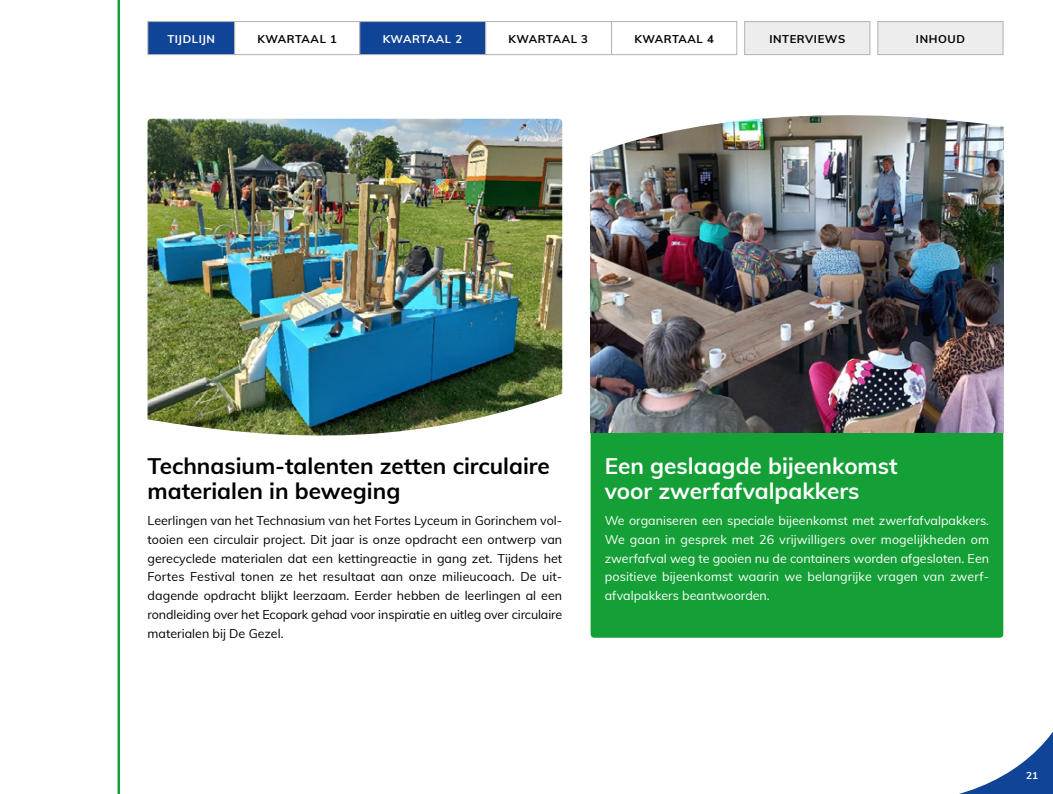
<style>
.page{position:relative;width:1053px;height:794px;background:#fff}
.page>*{position:absolute;margin:0;border:0;box-sizing:border-box;transform-origin:0 0}
.t1{font:700 22.5px/25px "Muli";color:#000}
.t2{font:700 22.5px/25px "Muli";color:#fff}
.t3{font:12.5px/18.8px "Muli";letter-spacing:-.01em;color:#000;text-align:justify}
.t4{font:12.5px/18.8px "Muli";color:#fff;text-align:justify}
.t5{font:700 11.25px "Muli";letter-spacing:.05em;color:#000}
.t6{font:700 11.25px "Muli";letter-spacing:.05em;color:#fff}
.t7{font:700 10px "Muli";color:#fff}
</style>
<div class="page">
<svg style="left:959px;top:733px;width:93px;height:61px"></svg>
<div style="left:590px;top:432px;width:413px;height:205px;background:#14a036"></div>
<hr style="left:117px;top:0;width:3px;height:794px;background:#14a036">
<img style="left:147px;top:119px;width:415px;height:268px">
<img style="left:590px;top:161px;width:413px;height:271px">
<div style="left:744px;top:21px;width:126px;height:34px;background:#ededed;border:1px solid #b3b2b2"></div>
<div style="left:877px;top:21px;width:126px;height:34px;background:#ededed;border:1px solid #b3b2b2"></div>
<div style="left:147px;top:21px;width:88px;height:34px;background:#0f4496;border:1px solid #b3b2b2"></div>
<div style="left:234px;top:21px;width:126px;height:34px;background:#fff;border:1px solid #b3b2b2"></div>
<div style="left:359px;top:21px;width:127px;height:34px;background:#0f4496;border:1px solid #b3b2b2"></div>
<div style="left:485px;top:21px;width:127px;height:34px;background:#fff;border:1px solid #b3b2b2"></div>
<div style="left:611px;top:21px;width:126px;height:34px;background:#fff;border:1px solid #b3b2b2"></div>
<img style="left:147px;top:387px;width:416px;height:49px">
<img style="left:590px;top:115px;width:414px;height:46px">
<p class="t6" style="left:167px;top:31px;width:49px">TIJDLIJN</p>
<p class="t5" style="left:257px;top:31px;width:81px">KWARTAAL 1</p>
<p class="t6" style="left:382px;top:31px;width:81px">KWARTAAL 2</p>
<p class="t5" style="left:508px;top:31px;width:81px">KWARTAAL 3</p>
<p class="t5" style="left:634px;top:31px;width:81px">KWARTAAL 4</p>
<p class="t5" style="left:769px;top:31px;width:77px">INTERVIEWS</p>
<p class="t5" style="left:915px;top:31px;width:50px">INHOUD</p>
<h1 class="t1" style="left:147px;top:452px;width:404px">Technasium-talenten zetten circulaire materialen in beweging</h1>
<p class="t3" style="left:147px;top:511px;width:416px">Leerlingen van het Technasium van het Fortes Lyceum in Gorinchem vol&shy;tooien een circulair project. Dit jaar is onze opdracht een ontwerp van gerecyclede materialen dat een kettingreactie in gang zet. Tijdens het Fortes Festival tonen ze het resultaat aan onze milieucoach. De uit&shy;dagende opdracht blijkt leerzaam. Eerder hebben de leerlingen al een rondleiding over het Ecopark gehad voor inspiratie en uitleg over circulaire materialen bij De Gezel.</p>
<h1 class="t2" style="left:604px;top:452px;width:294px">Een geslaagde bijeenkomst voor zwerfafvalpakkers</h1>
<p class="t4" style="left:604px;top:511px;width:386px">We organiseren een speciale bijeenkomst met zwerfafvalpakkers.<br>We gaan in gesprek met 26 vrijwilligers over mogelijkheden om zwerfafval weg te gooien nu de containers worden afgesloten. Een positieve bijeenkomst waarin we belangrijke vragen van zwerf&shy;afvalpakkers beantwoorden.</p>
<p class="t7" style="left:1025px;top:768px;width:14px">21</p>
</div>
